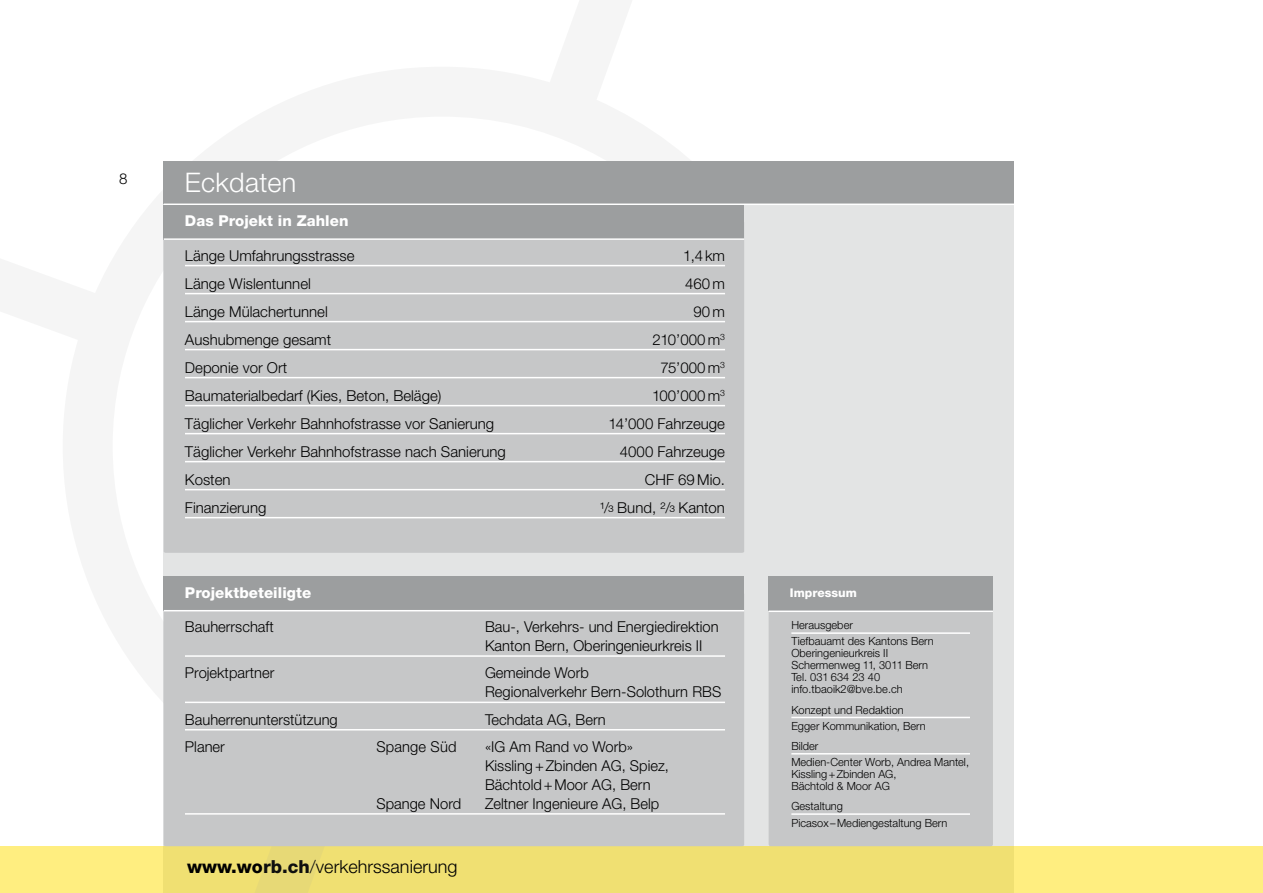
<style>
.page{position:relative;width:1263px;height:893px;background:#fff}
.page>*{position:absolute;margin:0;border:0;box-sizing:border-box;transform-origin:0 0}
.t1{font:300 27px "Helvetica Neue";letter-spacing:.01em;color:#fff}
.t2{font:300 18px "Helvetica Neue";color:#000}
.t3{font:300 15px/18.9px "Helvetica Neue";color:#000}
.t4{font:800 15px "Helvetica Neue";letter-spacing:.005em;color:#fff}
.t5{font:800 12px "Helvetica Neue";color:#fff}
.t6{font:300 11.25px/12px "Helvetica Neue";color:#000}
.s1{font-weight:800}
</style>
<div class="page">
<div style="left:164px;top:162px;width:850px;height:731px;background:#e3e4e4"></div>
<div style="left:0;top:846px;width:1263px;height:47px;background:linear-gradient(to bottom,#f7e779,#f7e779)"></div>
<div style="left:769px;top:583px;width:224px;height:263px;background:#c6c7c8;border-radius:2px"></div>
<hr style="left:791px;top:632px;width:179px;height:2px;background:#fff">
<hr style="left:791px;top:717px;width:179px;height:1px;background:#fff">
<hr style="left:791px;top:753px;width:179px;height:1px;background:#fff">
<hr style="left:791px;top:813px;width:179px;height:2px;background:#fff">
<div style="left:769px;top:576px;width:224px;height:35px;background:#9c9e9f"></div>
<svg style="left:0;top:161px;width:732px;height:732px"></svg>
<div style="left:164px;top:162px;width:850px;height:42px;background:#9c9e9f"></div>
<hr style="left:164px;top:204px;width:850px;height:1px;background:#fff">
<div style="left:164px;top:240px;width:580px;height:313px;background:#c6c7c8"></div>
<div style="left:164px;top:205px;width:580px;height:34px;background:#9c9e9f"></div>
<hr style="left:164px;top:238px;width:580px;height:2px;background:#fff">
<hr style="left:185px;top:265px;width:540px;height:1px;background:#fff">
<hr style="left:185px;top:293px;width:540px;height:1px;background:#fff">
<hr style="left:185px;top:321px;width:540px;height:1px;background:#fff">
<hr style="left:185px;top:349px;width:540px;height:1px;background:#fff">
<hr style="left:185px;top:377px;width:540px;height:1px;background:#fff">
<hr style="left:185px;top:405px;width:540px;height:1px;background:#fff">
<hr style="left:185px;top:433px;width:540px;height:1px;background:#fff">
<hr style="left:185px;top:461px;width:540px;height:1px;background:#fff">
<hr style="left:185px;top:489px;width:540px;height:1px;background:#fff">
<hr style="left:185px;top:517px;width:540px;height:1px;background:#fff">
<div style="left:164px;top:611px;width:580px;height:235px;background:#c6c7c8"></div>
<div style="left:164px;top:576px;width:580px;height:35px;background:#9c9e9f"></div>
<hr style="left:164px;top:610px;width:580px;height:1px;background:#fff">
<hr style="left:185px;top:655px;width:540px;height:2px;background:#fff">
<hr style="left:185px;top:702px;width:540px;height:1px;background:#fff">
<hr style="left:185px;top:729px;width:540px;height:1px;background:#fff">
<hr style="left:185px;top:813px;width:540px;height:2px;background:#fff">
<hr style="left:769px;top:610px;width:224px;height:2px;background:#fff">
<p class="t3" style="left:119px;top:168px;width:10px">8</p>
<h1 class="t1" style="left:185px;top:166px;width:113px">Eckdaten</h1>
<p class="t4" style="left:185px;top:212px;width:165px">Das Projekt in Zahlen</p>
<p class="t3" style="left:185px;top:245px;width:171px">Länge Umfahrungsstrasse</p>
<p class="t3" style="left:683px;top:245px;width:43px">1,4km</p>
<p class="t3" style="left:185px;top:273px;width:127px">Länge Wislentunnel</p>
<p class="t3" style="left:685px;top:273px;width:41px">460 m</p>
<p class="t3" style="left:185px;top:301px;width:144px">Länge Mülachertunnel</p>
<p class="t3" style="left:693px;top:301px;width:33px">90m</p>
<p class="t3" style="left:185px;top:329px;width:148px">Aushubmenge gesamt</p>
<p class="t3" style="left:652px;top:329px;width:74px">210’000 m<sup>3</sup></p>
<p class="t3" style="left:185px;top:357px;width:104px">Deponie vor Ort</p>
<p class="t3" style="left:660px;top:357px;width:66px">75’000 m<sup>3</sup></p>
<p class="t3" style="left:185px;top:385px;width:258px">Baumaterialbedarf (Kies, Beton, Beläge)</p>
<p class="t3" style="left:652px;top:385px;width:74px">100’000 m<sup>3</sup></p>
<p class="t3" style="left:185px;top:413px;width:311px">Täglicher Verkehr Bahnhofstrasse vor Sanierung</p>
<p class="t3" style="left:608px;top:413px;width:118px">14’000 Fahrzeuge</p>
<p class="t3" style="left:185px;top:441px;width:322px">Täglicher Verkehr Bahnhofstrasse nach Sanierung</p>
<p class="t3" style="left:620px;top:441px;width:107px">4000 Fahrzeuge</p>
<p class="t3" style="left:185px;top:469px;width:47px">Kosten</p>
<p class="t3" style="left:645px;top:469px;width:82px">CHF 69 Mio.</p>
<p class="t3" style="left:185px;top:497px;width:83px">Finanzierung</p>
<p class="t3" style="left:600px;top:497px;width:126px">¹/³ Bund, ²/³ Kanton</p>
<p class="t4" style="left:185px;top:583px;width:128px">Projektbeteiligte</p>
<p class="t3" style="left:185px;top:617px;width:90px">Bauherrschaft</p>
<p class="t3" style="left:485px;top:617px;width:235px">Bau-, Verkehrs- und Energiedirektion<br>Kanton Bern, Oberingenieurkreis II</p>
<p class="t3" style="left:185px;top:663px;width:91px">Projektpartner</p>
<p class="t3" style="left:485px;top:663px;width:238px">Gemeinde Worb<br>Regionalverkehr Bern-Solothurn RBS</p>
<p class="t3" style="left:185px;top:710px;width:154px">Bauherrenunterstützung</p>
<p class="t3" style="left:485px;top:710px;width:122px">Techdata AG, Bern</p>
<p class="t3" style="left:185px;top:737px;width:41px">Planer</p>
<p class="t3" style="left:376px;top:737px;width:82px">Spange Süd</p>
<p class="t3" style="left:485px;top:737px;width:186px">«IG Am Rand vo Worb»<br>Kissling+Zbinden AG, Spiez,<br>Bächtold+Moor AG, Bern</p>
<p class="t3" style="left:376px;top:794px;width:86px">Spange Nord</p>
<p class="t3" style="left:485px;top:794px;width:176px">Zeltner Ingenieure AG, Belp</p>
<p class="t2" style="left:187px;top:856px;width:272px"><span class="s1">www.worb.ch</span>/verkehrssanierung</p>
<p class="t5" style="left:790px;top:585px;width:68px">Impressum</p>
<p class="t6" style="left:791px;top:617px;width:144px;line-height:16.2px">Herausgeber<br>Tiefbauamt des Kantons Bern</p>
<p class="t6" style="left:791px;top:647px;width:138px">Oberingenieurkreis II<br>Schermenweg 11, 3011 Bern<br>Tel. 031 634 23 40 info.tbaoik2@bve.be.ch</p>
<p class="t6" style="left:791px;top:701px;width:136px;line-height:16.2px">Konzept und Redaktion<br>Egger Kommunikation, Bern</p>
<p class="t6" style="left:791px;top:737px;width:179px;line-height:16.2px">Bilder<br>Medien-Center Worb, Andrea Mantel,</p>
<p class="t6" style="left:791px;top:768px;width:107px">Kissling+Zbinden AG,<br>Bächtold &amp; Moor AG</p>
<p class="t6" style="left:791px;top:797px;width:158px;line-height:17px">Gestaltung<br>Picasox –Mediengestaltung Bern</p>
</div>
